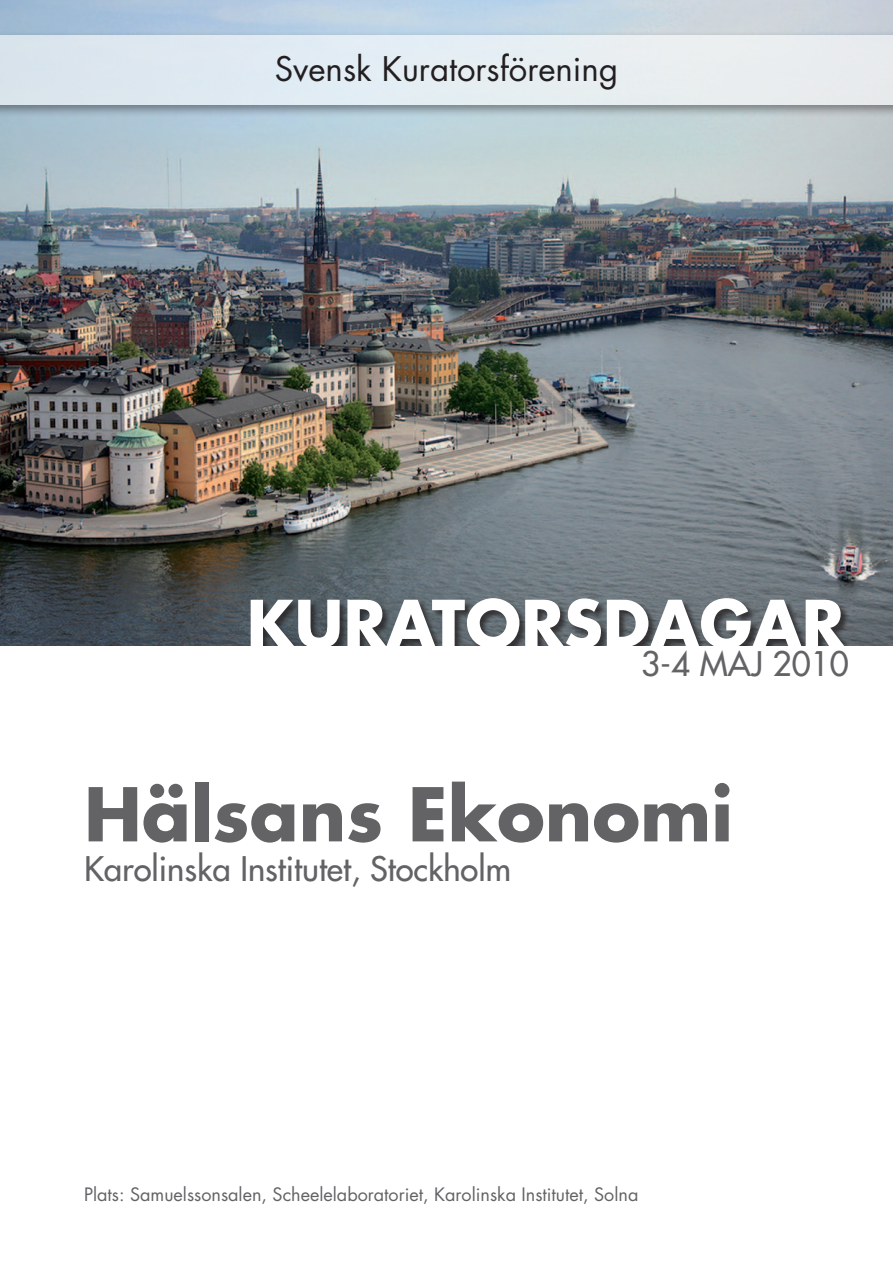
<style>
.page{position:relative;width:893px;height:1263px;background:#fff}
.page>*{position:absolute;margin:0;border:0;box-sizing:border-box;transform-origin:0 0}
.t1{font:700 72px "Futura Std";color:#636366}
.t2{font:700 63px "Futura Std";color:#fff}
.t3{font:500 33px "Futura Std";color:#636366}
.t4{font:33px "Futura Std";color:#231f20}
.t5{font:18px "Futura Std";color:#636366}
</style>
<div class="page">
<img style="left:0;top:0;width:893px;height:646px">
<div style="left:0;top:30px;width:893px;height:87px;background:#231f20;opacity:.75"></div>
<div style="left:0;top:35px;width:893px;height:70px;background:#e5edf0"></div>
<div style="left:250px;top:598px;width:604px;height:59px;background:#231f20;opacity:.75"></div>
<div style="left:0;top:647px;width:893px;height:616px;background:#fff"></div>
<h3 class="t4" style="left:275px;top:48px;width:345px">Svensk Kuratorsförening</h3>
<h2 class="t2" style="left:247px;top:582px;width:599px">KURATORSDAGAR</h2>
<h3 class="t3" style="left:641px;top:643px;width:209px">3-4 MAJ 2010</h3>
<h1 class="t1" style="left:84px;top:766px;width:650px">Hälsans Ekonomi</h1>
<h3 class="t3" style="left:84px;top:848px;width:429px">Karolinska Institutet, Stockholm</h3>
<p class="t5" style="left:84px;top:1182px;width:556px">Plats: Samuelssonsalen, Scheelelaboratoriet, Karolinska Institutet, Solna</p>
</div>
